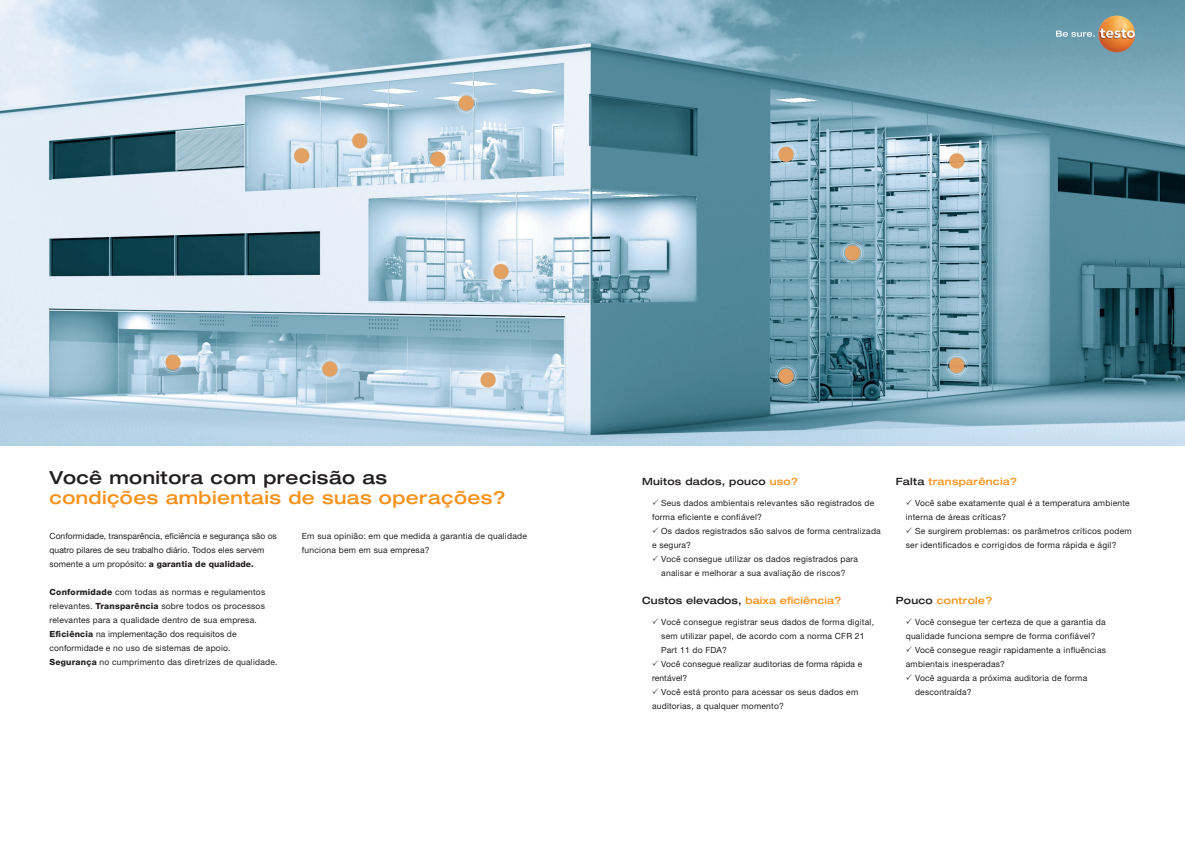
<style>
.page{position:relative;width:1185px;height:842px;background:#fff}
.page>*{position:absolute;margin:0;border:0;box-sizing:border-box;transform-origin:0 0}
.t1{font:500 expanded 18px "Helvetica Neue LTW1 G";letter-spacing:.025em;color:#f7931d}
.t2{font:500 expanded 18px "Helvetica Neue LTW1 G";letter-spacing:.025em;color:#231f20}
.t3{font:500 expanded 10px "Helvetica Neue LTW1 G";letter-spacing:.025em;color:#f7931d}
.t4{font:500 expanded 10px "Helvetica Neue LTW1 G";letter-spacing:.025em;color:#231f20}
.t5{font:8.5px/14px "Helvetica Neue LTW1 G";letter-spacing:.025em;color:#231f20}
.t6{font:8.5px/14px "Helvetica Neue LTW1 G";color:#231f20}
.s1{font-weight:800}
.s2{color:#f7931d}
.s3{color:#231f20}
</style>
<div class="page">
<img style="left:0;top:0;width:584px;height:445px">
<img style="left:584px;top:0;width:601px;height:445px">
<svg style="left:1056px;top:31px;width:39px;height:6px"></svg>
<img style="left:1098px;top:16px;width:37px;height:36px;border-radius:18px">
<h1 class="t2" style="left:50px;top:466px;width:339px">Você monitora com precisão as</h1>
<h1 class="t1" style="left:50px;top:486px;width:458px">condições ambientais de suas operações?</h1>
<p class="t6" style="left:50px;top:529px;width:229px">Conformidade, transparência, eficiência e segurança são os quatro pilares de seu trabalho diário. Todos eles servem somente a um propósito: <span class="s1">a garantia de qualidade.</span></p>
<p class="t5" style="left:50px;top:585px;width:229px"><span class="s1">Conformidade</span> com todas as normas e regulamentos relevantes. <span class="s1">Transparência</span> sobre todos os processos relevantes para a qualidade dentro de sua empresa.<br><span class="s1">Eficiência</span> na implementação dos requisitos de conformidade e no uso de sistemas de apoio.<br><span class="s1">Segurança</span> no cumprimento das diretrizes de qualidade.</p>
<p class="t5" style="left:302px;top:529px;width:226px">Em sua opinião: em que medida a garantia de qualidade funciona bem em sua empresa?</p>
<p class="t4" style="left:642px;top:475px;width:157px">Muitos dados, pouco <span class="s2">uso?</span></p>
<p class="t5" style="left:652px;top:495px;width:224px;text-indent:9px">Seus dados ambientais relevantes são registrados de forma eficiente e confiável?</p>
<p class="t5" style="left:661px;top:523px;width:221px">Os dados registrados são salvos de forma centralizada</p>
<p class="t5" style="left:652px;top:537px;width:40px">e segura?</p>
<p class="t5" style="left:661px;top:551px;width:198px">Você consegue utilizar os dados registrados para</p>
<p class="t5" style="left:661px;top:565px;width:186px">analisar e melhorar a sua avaliação de riscos?</p>
<p class="t3" style="left:642px;top:594px;width:201px"><span class="s3">Custos elevados,</span> baixa eficiência?</p>
<p class="t5" style="left:661px;top:614px;width:214px">Você consegue registrar seus dados de forma digital,</p>
<p class="t5" style="left:661px;top:628px;width:205px">sem utilizar papel, de acordo com a norma CFR 21</p>
<p class="t5" style="left:661px;top:642px;width:67px">Part 11 do FDA?</p>
<p class="t5" style="left:661px;top:656px;width:202px">Você consegue realizar auditorias de forma rápida e</p>
<p class="t5" style="left:652px;top:670px;width:37px">rentável?</p>
<p class="t5" style="left:661px;top:684px;width:199px">Você está pronto para acessar os seus dados em</p>
<p class="t5" style="left:652px;top:698px;width:133px">auditorias, a qualquer momento?</p>
<p class="t3" style="left:896px;top:475px;width:123px"><span class="s3">Falta</span> transparência?</p>
<p class="t5" style="left:906px;top:495px;width:226px;text-indent:9px">Você sabe exatamente qual é a temperatura ambiente interna de áreas críticas?</p>
<p class="t5" style="left:906px;top:523px;width:228px;text-indent:9px">Se surgirem problemas: os parâmetros críticos podem ser identificados e corrigidos de forma rápida e ágil?</p>
<p class="t3" style="left:896px;top:594px;width:98px"><span class="s3">Pouco</span> controle?</p>
<p class="t5" style="left:906px;top:614px;width:202px;text-indent:9px">Você consegue ter certeza de que a garantia da qualidade funciona sempre de forma confiável?</p>
<p class="t5" style="left:915px;top:642px;width:193px">Você consegue reagir rapidamente a influências</p>
<p class="t5" style="left:906px;top:656px;width:101px">ambientais inesperadas?</p>
<p class="t5" style="left:915px;top:670px;width:174px">Você aguarda a próxima auditoria de forma</p>
<p class="t5" style="left:915px;top:684px;width:58px">descontraída?</p>
</div>
